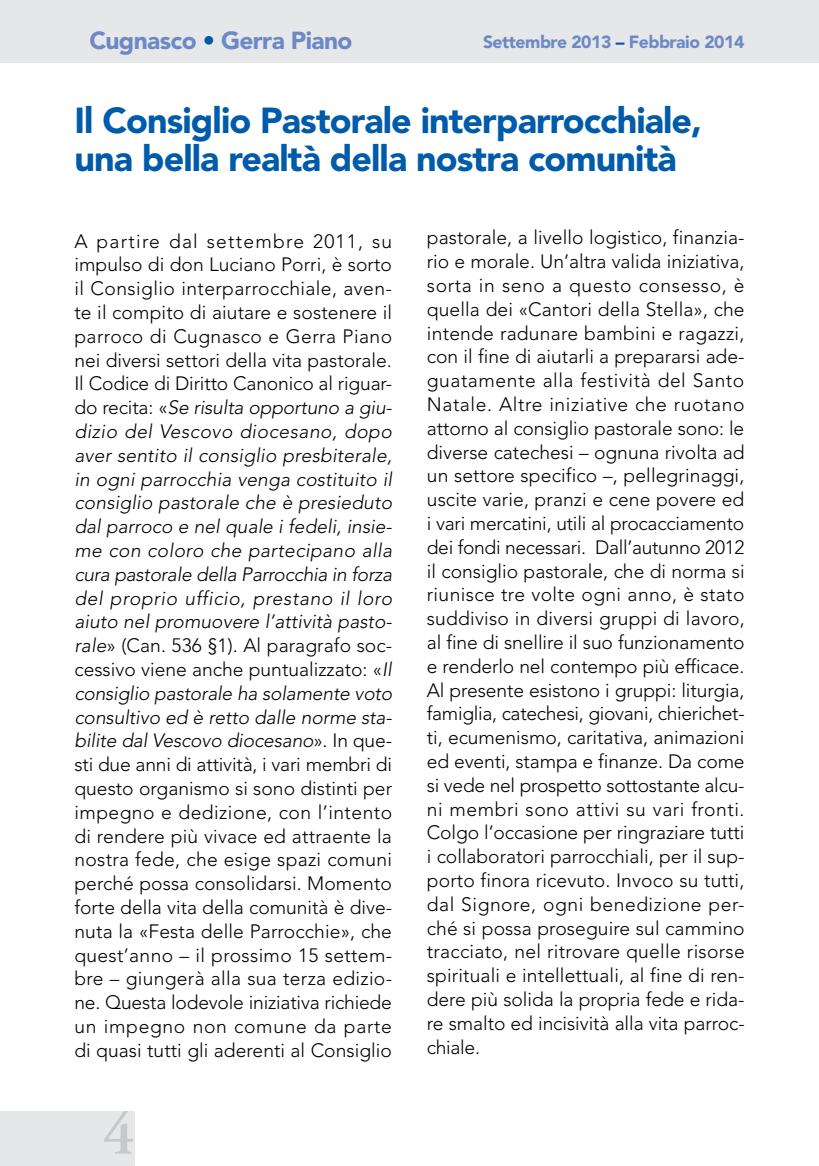
<style>
.page{position:relative;width:819px;height:1166px;background:#fff}
.page>*{position:absolute;margin:0;border:0;box-sizing:border-box;transform-origin:0 0}
.t1{font:600 63px "Adobe Garamond Pro";color:#c7c8ca}
.t2{font:900 35.88px/38.5px "Avenir";letter-spacing:-.025em;color:#005baa}
.t3{font:900 24.5px "Avenir";letter-spacing:-.025em;color:#6d89c5}
.t4{font:300 19.25px/23.8px "Avenir";color:#000;text-align:justify}
.t5{font:900 17.5px "Avenir";letter-spacing:-.025em;color:#6d89c5}
.s1{color:#005baa}
.s2{font-style:italic}
</style>
<div class="page">
<div style="left:0;top:0;width:819px;height:63px;background:#e6e7e8"></div>
<div style="left:0;top:1111px;width:134px;height:55px;background:#e6e7e8"></div>
<p class="t3" style="left:89px;top:25px;width:264px">Cugnasco <span class="s1">•</span> Gerra Piano</p>
<p class="t5" style="left:483px;top:32px;width:263px">Settembre 2013 <span class="s1">–</span> Febbraio 2014</p>
<h2 class="t2" style="left:74px;top:101px;width:629px">Il Consiglio Pastorale interparrocchiale, una bella realtà della nostra comunità</h2>
<p class="t4" style="left:74px;top:229px;width:319px">A partire dal settembre 2011, su impulso di don Luciano Porri, è sorto il Consiglio interparrocchiale, aven&shy;te il compito di aiutare e sostenere il parroco di Cugnasco e Gerra Piano nei diversi settori della vita pastorale.<br>Il Codice di Diritto Canonico al riguar&shy;do recita: «<span class="s2">Se risulta opportuno a giu&shy;dizio del Vescovo diocesano, dopo aver sentito il consiglio presbiterale, in ogni parrocchia venga costituito il consiglio pastorale che è presieduto dal parroco e nel quale i fedeli, insie&shy;me con coloro che partecipano alla cura pastorale della Parrocchia in forza del proprio ufficio, prestano il loro aiuto nel promuovere l’attività pasto&shy;rale</span>» (Can. 536 §1). Al paragrafo soc&shy;cessivo viene anche puntualizzato: «<span class="s2">Il consiglio pastorale ha solamente voto consultivo ed è retto dalle norme sta&shy;bilite dal Vescovo diocesano</span>». In que&shy;sti due anni di attività, i vari membri di questo organismo si sono distinti per impegno e dedizione, con l’intento di rendere più vivace ed attraente la nostra fede, che esige spazi comuni perché possa consolidarsi. Momento forte della vita della comunità è dive&shy;nuta la «Festa delle Parrocchie», che quest’anno – il prossimo 15 settem&shy;bre – giungerà alla sua terza edizio&shy;ne. Questa lodevole iniziativa richiede un impegno non comune da parte di quasi tutti gli aderenti al Consiglio</p>
<p class="t4" style="left:427px;top:226px;width:319px">pastorale, a livello logistico, finanzia&shy;rio e morale. Un’altra valida iniziativa, sorta in seno a questo consesso, è quella dei «Cantori della Stella», che intende radunare bambini e ragazzi, con il fine di aiutarli a prepararsi ade&shy;guatamente alla festività del Santo Natale. Altre iniziative che ruotano attorno al consiglio pastorale sono: le diverse catechesi – ognuna rivolta ad un settore specifico –, pellegrinaggi, uscite varie, pranzi e cene povere ed i vari mercatini, utili al procacciamento dei fondi necessari. Dall’autunno 2012 il consiglio pastorale, che di norma si riunisce tre volte ogni anno, è stato suddiviso in diversi gruppi di lavoro, al fine di snellire il suo funzionamento e renderlo nel contempo più efficace.<br>Al presente esistono i gruppi: liturgia, famiglia, catechesi, giovani, chierichet&shy;ti, ecumenismo, caritativa, animazioni ed eventi, stampa e finanze. Da come si vede nel prospetto sottostante alcu&shy;ni membri sono attivi su vari fronti.<br>Colgo l’occasione per ringraziare tutti i collaboratori parrocchiali, per il sup&shy;porto finora ricevuto. Invoco su tutti, dal Signore, ogni benedizione per&shy;ché si possa proseguire sul cammino tracciato, nel ritrovare quelle risorse spirituali e intellettuali, al fine di ren&shy;dere più solida la propria fede e rida&shy;re smalto ed incisività alla vita parroc&shy;chiale.</p>
<h1 class="t1" style="left:103px;top:1097px;width:34px">4</h1>
</div>
